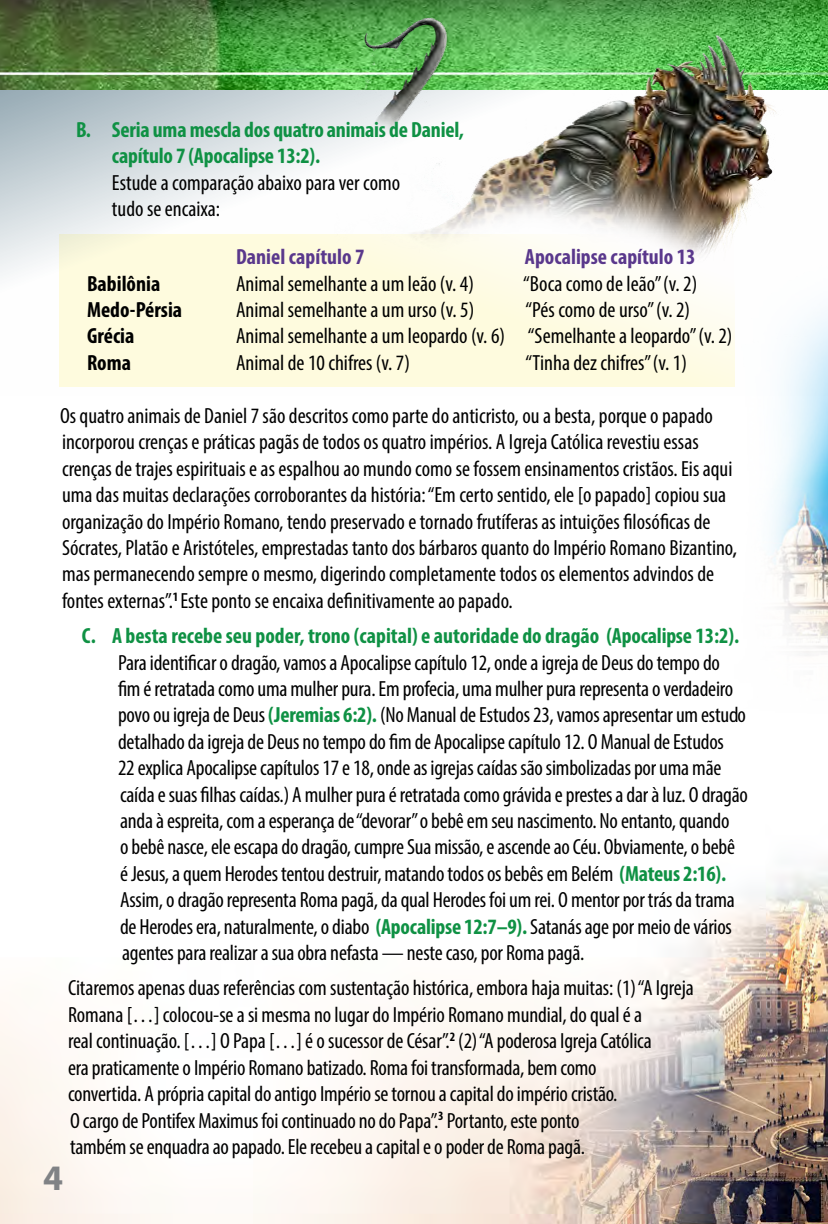
<style>
.page{position:relative;width:828px;height:1224px;background:#fff}
.page>*{position:absolute;margin:0;border:0;box-sizing:border-box;transform-origin:0 0}
.t1{font:700 36px "Myriad Pro";color:#808285}
.t2{font:condensed 22px/26.4px "Myriad Pro";letter-spacing:-.01em;color:#000}
.t3{font:700 condensed 22px/26.4px "Myriad Pro";letter-spacing:-.01em;color:#0f9144}
.t4{font:700 condensed 22px "Myriad Pro";color:#5a388c}
.t5{font:700 condensed 22px "Myriad Pro";color:#000}
.s1{font-weight:700;color:#0f9144}
</style>
<div class="page">
<svg style="left:0;top:90px;width:288px;height:297px"></svg>
<img style="left:0;top:867px;width:828px;height:357px">
<img style="left:0;top:0;width:288px;height:90px">
<img style="left:288px;top:0;width:540px;height:387px">
<img style="left:735px;top:208px;width:93px;height:448px">
<p class="t3" style="left:112px;top:116px;width:354px;text-indent:-36px">B. Seria uma mescla dos quatro animais de Daniel, capítulo 7 (Apocalipse 13:2).</p>
<p class="t2" style="left:112px;top:169px;width:290px">Estude a comparação abaixo para ver como tudo se encaixa:</p>
<p class="t4" style="left:236px;top:243px;width:130px">Daniel capítulo 7</p>
<p class="t4" style="left:525px;top:243px;width:172px">Apocalipse capítulo 13</p>
<p class="t5" style="left:87px;top:269px;width:75px">Babilônia</p>
<p class="t2" style="left:236px;top:270px;width:239px">Animal semelhante a um leão (v. 4)</p>
<p class="t2" style="left:523px;top:270px;width:176px">“Boca como de leão” (v. 2)</p>
<p class="t5" style="left:87px;top:296px;width:97px">Medo-Pérsia</p>
<p class="t2" style="left:236px;top:296px;width:240px">Animal semelhante a um urso (v. 5)</p>
<p class="t2" style="left:526px;top:296px;width:166px">“Pés como de urso” (v. 2)</p>
<p class="t5" style="left:87px;top:322px;width:49px">Grécia</p>
<p class="t2" style="left:236px;top:323px;width:498px">Animal semelhante a um leopardo (v. 6) “Semelhante a leopardo” (v. 2)</p>
<p class="t5" style="left:87px;top:349px;width:45px">Roma</p>
<p class="t2" style="left:236px;top:349px;width:175px">Animal de 10 chifres (v. 7)</p>
<p class="t2" style="left:526px;top:349px;width:163px">“Tinha dez chifres” (v. 1)</p>
<p class="t2" style="left:60px;top:402px;width:678px">Os quatro animais de Daniel 7 são descritos como parte do anticristo, ou a besta, porque o papado incorporou crenças e práticas pagãs de todos os quatro impérios. A Igreja Católica revestiu essas crenças de trajes espirituais e as espalhou ao mundo como se fossem ensinamentos cristãos. Eis aqui uma das muitas declarações corroborantes da história: “Em certo sentido, ele [o papado] copiou sua organização do Império Romano, tendo preservado e tornado frutíferas as intuições filosóficas de Sócrates, Platão e Aristóteles, emprestadas tanto dos bárbaros quanto do Império Romano Bizantino, mas permanecendo sempre o mesmo, digerindo completamente todos os elementos advindos de fontes externas”.<sup>1</sup> Este ponto se encaixa definitivamente ao papado.</p>
<p class="t3" style="left:82px;top:622px;width:659px">C. A besta recebe seu poder, trono (capital) e autoridade do dragão (Apocalipse 13:2).</p>
<p class="t2" style="left:118px;top:649px;width:631px">Para identificar o dragão, vamos a Apocalipse capítulo 12, onde a igreja de Deus do tempo do fim é retratada como uma mulher pura. Em profecia, uma mulher pura representa o verdadeiro povo ou igreja de Deus <span class="s1">(Jeremias 6:2).</span> (No Manual de Estudos 23, vamos apresentar um estudo detalhado da igreja de Deus no tempo do fim de Apocalipse capítulo 12. O Manual de Estudos<br>22 explica Apocalipse capítulos 17 e 18, onde as igrejas caídas são simbolizadas por uma mãe caída e suas filhas caídas.) A mulher pura é retratada como grávida e prestes a dar à luz. O dragão anda à espreita, com a esperança de “devorar” o bebê em seu nascimento. No entanto, quando<br>o bebê nasce, ele escapa do dragão, cumpre Sua missão, e ascende ao Céu. Obviamente, o bebê<br>é Jesus, a quem Herodes tentou destruir, matando todos os bebês em Belém <span class="s1">(Mateus 2:16).<br></span>Assim, o dragão representa Roma pagã, da qual Herodes foi um rei. O mentor por trás da trama de Herodes era, naturalmente, o diabo <span class="s1">(Apocalipse 12:7–9).</span> Satanás age por meio de vários agentes para realizar a sua obra nefasta — neste caso, por Roma pagã.</p>
<p class="t2" style="left:68px;top:975px;width:627px">Citaremos apenas duas referências com sustentação histórica, embora haja muitas: (1) “A Igreja Romana […] colocou-se a si mesma no lugar do Império Romano mundial, do qual é a<br>real continuação. […] O Papa […] é o sucessor de César”.<sup>2</sup> (2) “A poderosa Igreja Católica<br>era praticamente o Império Romano batizado. Roma foi transformada, bem como<br>convertida. A própria capital do antigo Império se tornou a capital do império cristão.<br>O cargo de Pontifex Maximus foi continuado no do Papa”.<sup>3</sup> Portanto, este ponto<br>também se enquadra ao papado. Ele recebeu a capital e o poder de Roma pagã.</p>
<h1 class="t1" style="left:43px;top:1155px;width:21px">4</h1>
</div>
